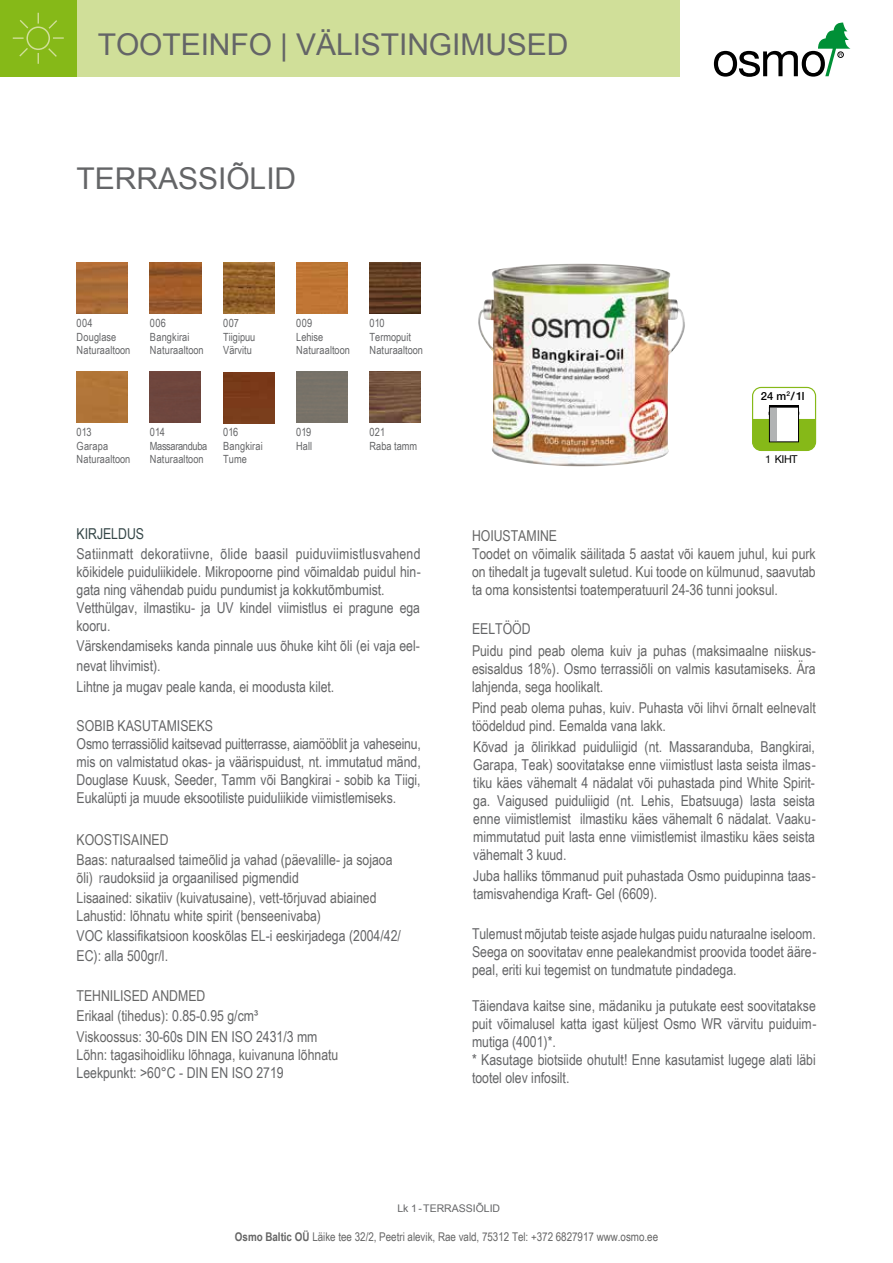
<style>
.page{position:relative;width:893px;height:1263px;background:#fff}
.page>*{position:absolute;margin:0;border:0;box-sizing:border-box;transform-origin:0 0}
.t1{font:30px "Arial";color:#646567}
.t2{font:15px/18px "Arial Narrow";color:#646567}
.t3{font:15px/18px "Arial Narrow";color:#666}
.t4{font:15px "Arial Narrow";color:#344647}
.t5{font:12px "Arial Narrow";color:#666}
.t6{font:11.25px/13.5px "Arial Narrow";letter-spacing:.005em;color:#646567}
.t7{font:11.25px/13.5px "Arial Narrow";letter-spacing:-.015em;color:#646567}
.t8{font:500 11.25px "Helvetica Neue";color:#000}
.t9{font:10.8px "Arial";color:#000}
.t10{font:10.5px "Arial";color:#646567}
.s1{font-family:"Helvetica Neue";font-weight:300;color:#646567}
.s2{color:#646567}
.s3{font-family:"Helvetica Neue"}
.s4{font-weight:700}
</style>
<div class="page">
<div style="left:77px;top:0;width:603px;height:77px;background:#d0df99"></div>
<svg style="left:714px;top:23px;width:136px;height:54px"></svg>
<div style="left:0;top:0;width:77px;height:77px;background:#86b918"></div>
<svg style="left:12px;top:12px;width:52px;height:52px"></svg>
<img style="left:150px;top:263px;width:51px;height:51px">
<div style="left:223px;top:372px;width:51px;height:51px;background:#7a3a1a"></div>
<div style="left:296px;top:263px;width:51px;height:51px;background:#bf7534"></div>
<div style="left:77px;top:372px;width:51px;height:51px;background:#b17537"></div>
<img style="left:77px;top:263px;width:51px;height:51px">
<div style="left:150px;top:372px;width:51px;height:51px;background:#6d453d"></div>
<div style="left:296px;top:372px;width:51px;height:51px;background:#787269"></div>
<img style="left:370px;top:263px;width:51px;height:51px">
<img style="left:478px;top:264px;width:207px;height:202px">
<div style="left:752px;top:387px;width:64px;height:64px;border:1px solid #86b918;border-radius:9px"></div>
<hr style="left:769px;top:405px;width:30px;height:1px;background:#000">
<svg style="left:753px;top:411px;width:62px;height:39px"></svg>
<div style="left:770px;top:408px;width:7px;height:33px;background:#b1b3b4"></div>
<img style="left:223px;top:263px;width:51px;height:51px">
<img style="left:370px;top:372px;width:51px;height:51px">
<h1 class="t1" style="left:98px;top:30px;width:472px">TOOTEINFO | VÄLISTINGIMUSED</h1>
<h1 class="t1" style="left:77px;top:164px;width:221px">TERRASSIÕLID</h1>
<p class="t6" style="left:77px;top:317px;width:55px">004<br>Douglase<br>Naturaaltoon</p>
<p class="t6" style="left:150px;top:317px;width:55px">006<br>Bangkirai<br>Naturaaltoon</p>
<p class="t6" style="left:223px;top:317px;width:34px">007<br>Tiigipuu<br>Värvitu</p>
<p class="t6" style="left:296px;top:317px;width:55px">009<br>Lehise<br>Naturaaltoon</p>
<p class="t6" style="left:370px;top:317px;width:55px">010<br>Termopuit<br>Naturaaltoon</p>
<p class="t6" style="left:77px;top:426px;width:55px">013<br>Garapa<br>Naturaaltoon</p>
<p class="t7" style="left:150px;top:426px;width:59px">014<br>Massaranduba<br>Naturaaltoon</p>
<p class="t6" style="left:296px;top:426px;width:17px">019<br>Hall</p>
<p class="t6" style="left:223px;top:426px;width:41px">016<br>Bangkirai<br>Tume</p>
<p class="t6" style="left:370px;top:426px;width:49px">021<br>Raba tamm</p>
<p class="t4" style="left:77px;top:526px;width:69px">KIRJELDUS</p>
<p class="t2" style="left:77px;top:546px;width:346px">Satiinmatt dekoratiivne, õlide baasil puiduviimistlusvahend kõikidele puiduliikidele. Mikropoorne pind võimaldab puidul hin&shy;gata ning vähendab puidu pundumist ja kokkutõmbumist.<br>Vetthülgav, ilmastiku- ja UV kindel viimistlus ei pragune ega kooru.</p>
<p class="t2" style="left:77px;top:637px;width:345px;line-height:20.1px">Värskendamiseks kanda pinnale uus õhuke kiht õli (ei vaja eel&shy;nevat lihvimist).<br>Lihtne ja mugav peale kanda, ei moodusta kilet.</p>
<p class="t2" style="left:77px;top:717px;width:346px">SOBIB KASUTAMISEKS<br>Osmo terrassiõlid kaitsevad puitterrasse, aiamööblit ja vaheseinu, mis on valmistatud okas- ja väärispuidust, nt. immutatud mänd, Douglase Kuusk, Seeder, Tamm või Bangkirai - sobib ka Tiigi, Eukalüpti ja muude eksootiliste puiduliikide viimistlemiseks.</p>
<p class="t3" style="left:77px;top:830px;width:318px;line-height:20.1px">KOOSTISAINED<br>Baas: naturaalsed taimeõlid ja vahad (päevalille- ja sojaoa</p>
<p class="t3" style="left:77px;top:868px;width:302px;line-height:20.1px">õli) <span class="s1">r</span><span class="s2">audoksiid ja orgaanilised pigmendid<br></span>Lisaained: sikatiiv (kuivatusaine), vett-tõrjuvad abiained</p>
<p class="t3" style="left:77px;top:907px;width:246px">Lahustid: lõhnatu white spirit (benseenivaba)</p>
<p class="t2" style="left:77px;top:926px;width:326px;line-height:20.1px">VOC klassifikatsioon kooskõlas EL-i eeskirjadega (2004/42/<br>EC): alla 500gr/l.</p>
<p class="t3" style="left:77px;top:987px;width:242px;line-height:20.1px">TEHNILISED ANDMED<br>Erikaal (tihedus): <span class="s2">0.85-0.95 g/cm³<br></span>Viskoossus: <span class="s2">30-60s DIN EN ISO 2431/3 mm</span></p>
<p class="t3" style="left:77px;top:1046px;width:263px">Lõhn: tagasihoidliku lõhnaga, kuivanuna lõhnatu</p>
<p class="t2" style="left:77px;top:1064px;width:209px">Leekpunkt: &gt;60°C - DIN EN ISO 2719</p>
<p class="t8" style="left:761px;top:389px;width:45px">24 m<sup>2</sup>/ 1l</p>
<p class="t9" style="left:765px;top:454px;width:34px"><span class="s3">1</span> KIHT</p>
<p class="t3" style="left:472px;top:527px;width:345px">HOIUSTAMINE<br>Toodet on võimalik säilitada 5 aastat või kauem juhul, kui purk on tihedalt ja tugevalt suletud. Kui toode on külmunud, saavutab ta oma konsistentsi toatemperatuuril 24-36 tunni jooksul.</p>
<p class="t2" style="left:472px;top:621px;width:60px">EELTÖÖD</p>
<p class="t3" style="left:472px;top:642px;width:345px;text-align:justify">Puidu pind peab olema kuiv ja puhas (maksimaalne niiskus&shy;esisaldus 18%). <span class="s2">Osmo terrassiõli</span> on valmis kasutamiseks. Ära lahjenda, sega hoolikalt.</p>
<p class="t3" style="left:472px;top:699px;width:345px">Pind peab olema puhas, kuiv. Puhasta või lihvi õrnalt eelnevalt töödeldud pind. Eemalda vana lakk.</p>
<p class="t2" style="left:473px;top:739px;width:344px;text-align:justify">Kõvad ja õlirikkad puiduliigid (nt. Massaranduba, Bangkirai, Garapa, Teak) soovitatakse enne viimistlust lasta seista ilmas&shy;tiku käes vähemalt 4 nädalat või puhastada pind White Spirit&shy;ga. Vaigused puiduliigid (nt. Lehis, Ebatsuuga) lasta seista enne viimistlemist ilmastiku käes vähemalt 6 nädalat. Vaaku&shy;mimmutatud puit lasta enne viimistlemist ilmastiku käes seista vähemalt 3 kuud.</p>
<p class="t2" style="left:473px;top:867px;width:344px">Juba halliks tõmmanud puit puhastada Osmo puidupinna taas&shy;tamisvahendiga Kraft- Gel (6609).</p>
<p class="t2" style="left:472px;top:925px;width:346px;text-align:justify">Tulemust mõjutab teiste asjade hulgas puidu naturaalne iseloom.<br>Seega on soovitatav enne pealekandmist proovida toodet ääre&shy;peal, eriti kui tegemist on tundmatute pindadega.</p>
<p class="t2" style="left:472px;top:997px;width:346px">Täiendava kaitse sine, mädaniku ja putukate eest soovitatakse puit võimalusel katta igast küljest Osmo WR värvitu puiduim&shy;mutiga (4001)*.<br>* Kasutage biotsiide ohutult! Enne kasutamist lugege alati läbi tootel olev infosilt.</p>
<p class="t10" style="left:397px;top:1203px;width:104px">Lk 1 - TERRASSIÕLID</p>
<p class="t5" style="left:235px;top:1231px;width:425px"><span class="s4">Osmo Baltic OÜ</span> Läike tee 32/2, Peetri alevik, Rae vald, 75312 Tel: +372 6827917 www.osmo.ee</p>
</div>
